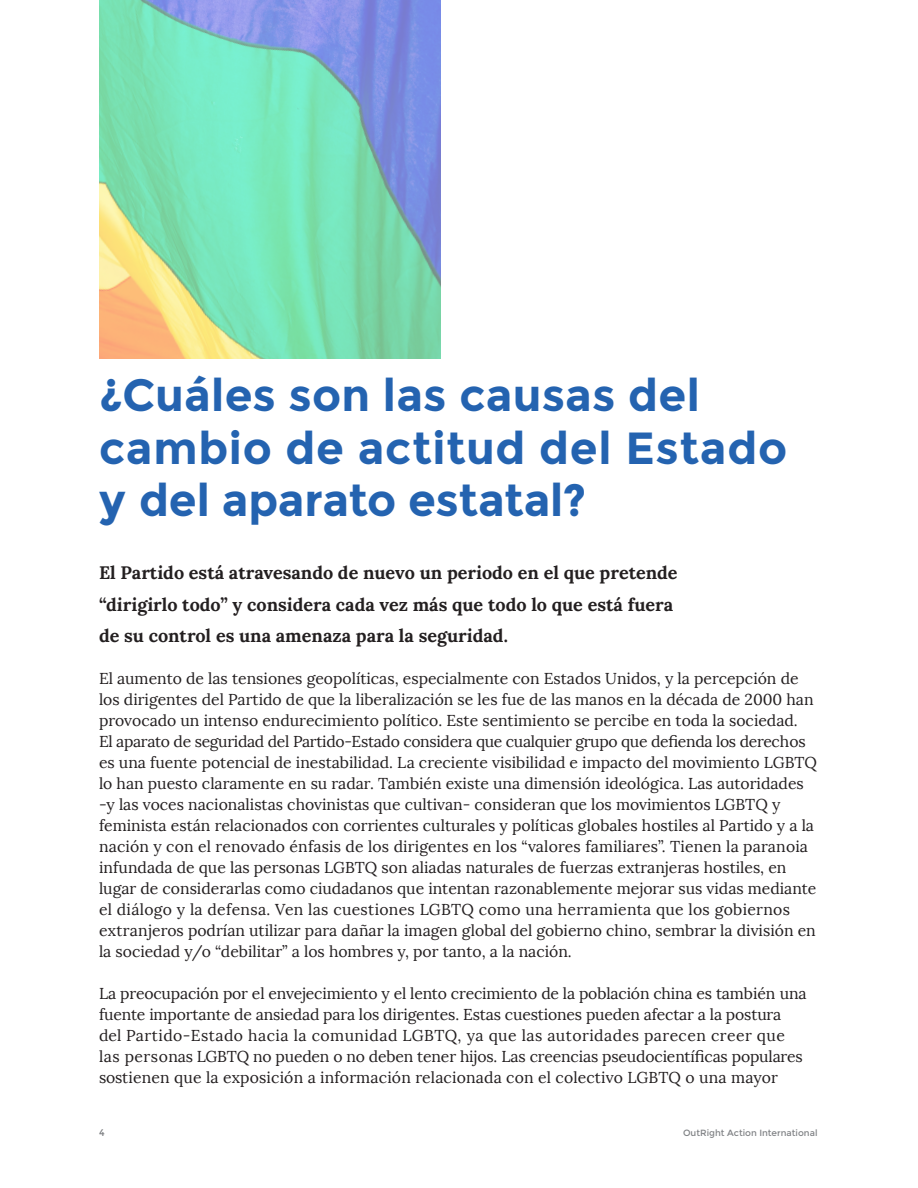
<style>
.page{position:relative;width:918px;height:1188px;background:#fff}
.page>*{position:absolute;margin:0;border:0;box-sizing:border-box;transform-origin:0 0}
.SectionHeading{font:700 45px/52.5px "Montserrat";letter-spacing:.005em;color:#2463b0}
.FirstSentence{font:700 18px/31.5px "Lora";color:#231f20}
.t1{font:15.75px/21px "Lora";color:#231f20}
.t2{font:9.75px "Montserrat";color:#808285}
.t3{font:9px "Montserrat";color:#808285}
</style>
<div class="page">
<img style="left:99px;top:0;width:342px;height:358px">
<p class="SectionHeading" style="left:99px;top:369px;width:690px">¿Cuáles son las causas del cambio de actitud del Estado y del aparato estatal?</p>
<p class="FirstSentence" style="left:99px;top:557px;width:580px">El Partido está atravesando de nuevo un periodo en el que pretende “dirigirlo todo” y considera cada vez más que todo lo que está fuera de su control es una amenaza para la seguridad.</p>
<p class="t1" style="left:99px;top:668px;width:716px">El aumento de las tensiones geopolíticas, especialmente con Estados Unidos, y la percepción de los dirigentes del Partido de que la liberalización se les fue de las manos en la década de 2000 han provocado un intenso endurecimiento político. Este sentimiento se percibe en toda la sociedad.</p>
<p class="t1" style="left:99px;top:731px;width:720px">El aparato de seguridad del Partido-Estado considera que cualquier grupo que defienda los derechos es una fuente potencial de inestabilidad. La creciente visibilidad e impacto del movimiento LGBTQ lo han puesto claramente en su radar. También existe una dimensión ideológica. Las autoridades -y las voces nacionalistas chovinistas que cultivan- consideran que los movimientos LGBTQ y feminista están relacionados con corrientes culturales y políticas globales hostiles al Partido y a la nación y con el renovado énfasis de los dirigentes en los “valores familiares”. Tienen la paranoia infundada de que las personas LGBTQ son aliadas naturales de fuerzas extranjeras hostiles, en lugar de considerarlas como ciudadanos que intentan razonablemente mejorar sus vidas mediante el diálogo y la defensa. Ven las cuestiones LGBTQ como una herramienta que los gobiernos extranjeros podrían utilizar para dañar la imagen global del gobierno chino, sembrar la división en la sociedad y/o “debilitar” a los hombres y, por tanto, a la nación.</p>
<p class="t1" style="left:99px;top:983px;width:709px">La preocupación por el envejecimiento y el lento crecimiento de la población china es también una fuente importante de ansiedad para los dirigentes. Estas cuestiones pueden afectar a la postura del Partido-Estado hacia la comunidad LGBTQ, ya que las autoridades parecen creer que las personas LGBTQ no pueden o no deben tener hijos. Las creencias pseudocientíficas populares sostienen que la exposición a información relacionada con el colectivo LGBTQ o una mayor</p>
<p class="t2" style="left:99px;top:1126px;width:7px">4</p>
<p class="t3" style="left:683px;top:1127px;width:136px">OutRight Action International</p>
</div>
